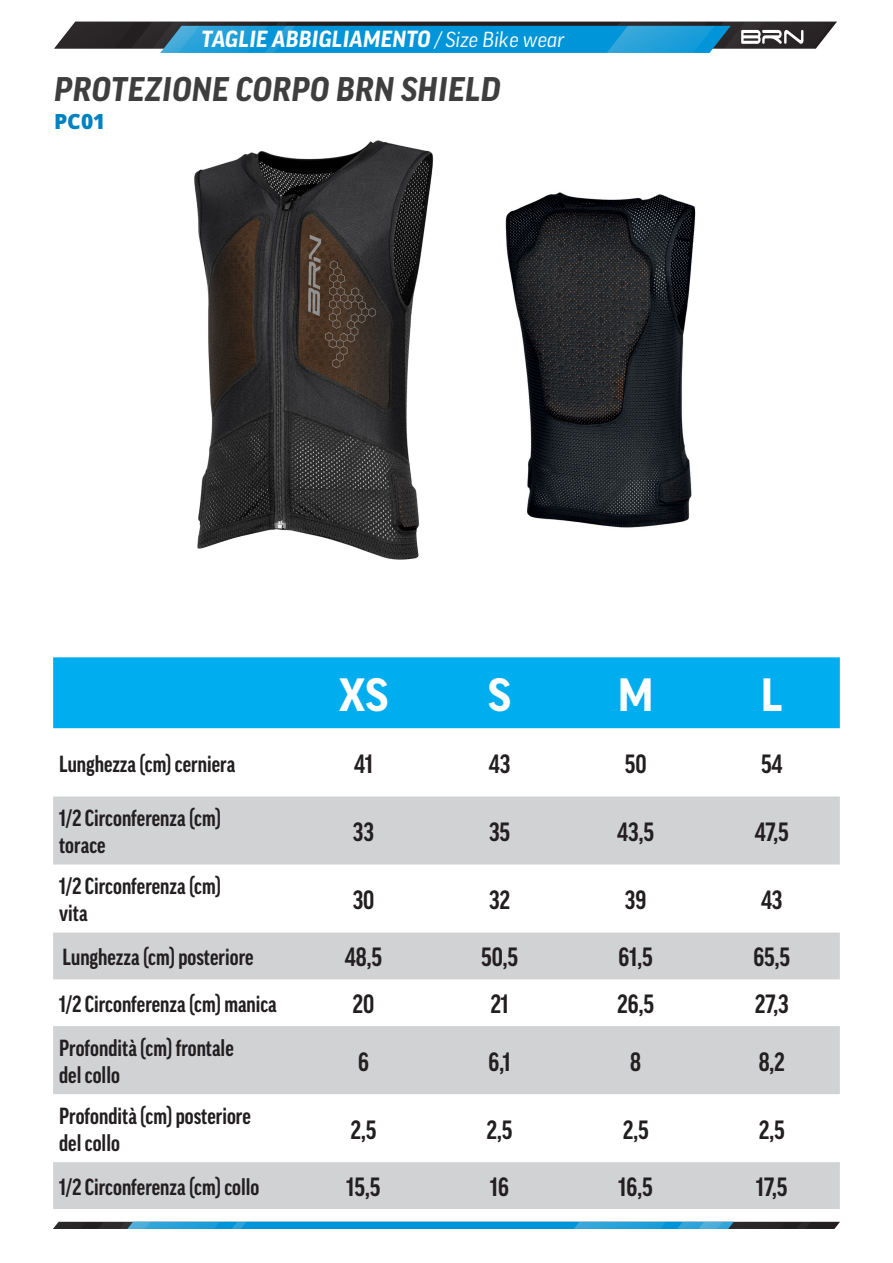
<style>
.page{position:relative;width:893px;height:1263px;background:#fff}
.page>*{position:absolute;margin:0;border:0;box-sizing:border-box;transform-origin:0 0}
.t1{font:700 45px "Good Pro";color:#fff}
.Titolo_pag_SX{font:italic 700 33px "Good Pro";letter-spacing:.01em;color:#3e3e3f}
.t2{font:700 condensed 25.5px "Good Pro";color:#231f20}
.t3{font:700 condensed 22.5px "Good Pro";color:#231f20}
.t4{font:italic 700 22.5px "Good Pro";letter-spacing:.01em;color:#fff}
.Descrizione_Prodotto{font:900 21px "Noto Sans";color:#0082c0}
.s1{font-weight:400;font-size:21px}
</style>
<div class="page">
<svg style="left:54px;top:22px;width:783px;height:31px;background:#2a7ea6"></svg>
<svg style="left:53px;top:1222px;width:787px;height:7px;background:#1980b0"></svg>
<img style="left:194px;top:140px;width:240px;height:420px">
<img style="left:505px;top:192px;width:191px;height:336px">
<div style="left:53px;top:657px;width:787px;height:71px;background:#00aeef"></div>
<svg style="left:53px;top:796px;width:787px;height:413px;fill:#d1d2d4"></svg>
<p class="t4" style="left:202px;top:26px;width:365px">TAGLIE ABBIGLIAMENTO <span class="s1">/ Size Bike wear</span></p>
<p class="Titolo_pag_SX" style="left:54px;top:71px;width:448px">PROTEZIONE CORPO BRN SHIELD</p>
<p class="Descrizione_Prodotto" style="left:54px;top:105px;width:53px">PC01</p>
<p class="t1" style="left:339px;top:670px;width:51px">XS</p>
<p class="t1" style="left:488px;top:670px;width:24px">S</p>
<p class="t1" style="left:618px;top:670px;width:37px">M</p>
<p class="t1" style="left:761px;top:670px;width:23px">L</p>
<p class="t3" style="left:59px;top:751px;width:178px">Lunghezza (cm) cerniera</p>
<p class="t2" style="left:354px;top:749px;width:20px">41</p>
<p class="t2" style="left:489px;top:749px;width:23px">43</p>
<p class="t2" style="left:625px;top:749px;width:23px">50</p>
<p class="t2" style="left:761px;top:749px;width:23px">54</p>
<p class="t3" style="left:59px;top:806px;width:163px">1/2 Circonferenza (cm)</p>
<p class="t3" style="left:59px;top:833px;width:48px">torace</p>
<p class="t2" style="left:353px;top:817px;width:23px">33</p>
<p class="t2" style="left:489px;top:817px;width:23px">35</p>
<p class="t2" style="left:617px;top:817px;width:38px">43,5</p>
<p class="t2" style="left:755px;top:817px;width:35px">47,5</p>
<p class="t3" style="left:59px;top:874px;width:163px">1/2 Circonferenza (cm)</p>
<p class="t3" style="left:59px;top:901px;width:30px">vita</p>
<p class="t2" style="left:353px;top:886px;width:23px">30</p>
<p class="t2" style="left:489px;top:886px;width:23px">32</p>
<p class="t2" style="left:625px;top:886px;width:23px">39</p>
<p class="t2" style="left:761px;top:886px;width:23px">43</p>
<p class="t3" style="left:63px;top:944px;width:192px">Lunghezza (cm) posteriore</p>
<p class="t2" style="left:345px;top:943px;width:39px">48,5</p>
<p class="t2" style="left:481px;top:943px;width:39px">50,5</p>
<p class="t2" style="left:619px;top:943px;width:36px">61,5</p>
<p class="t2" style="left:753px;top:943px;width:38px">65,5</p>
<p class="t3" style="left:59px;top:991px;width:219px">1/2 Circonferenza (cm) manica</p>
<p class="t2" style="left:353px;top:990px;width:23px">20</p>
<p class="t2" style="left:490px;top:990px;width:20px">21</p>
<p class="t2" style="left:617px;top:990px;width:38px">26,5</p>
<p class="t2" style="left:755px;top:990px;width:35px">27,3</p>
<p class="t3" style="left:59px;top:1035px;width:176px">Profondità (cm) frontale</p>
<p class="t3" style="left:59px;top:1062px;width:62px">del collo</p>
<p class="t2" style="left:358px;top:1047px;width:12px">6</p>
<p class="t2" style="left:488px;top:1047px;width:24px">6,1</p>
<p class="t2" style="left:630px;top:1047px;width:12px">8</p>
<p class="t2" style="left:759px;top:1047px;width:28px">8,2</p>
<p class="t3" style="left:59px;top:1103px;width:193px">Profondità (cm) posteriore</p>
<p class="t3" style="left:59px;top:1130px;width:62px">del collo</p>
<p class="t2" style="left:351px;top:1115px;width:27px">2,5</p>
<p class="t2" style="left:487px;top:1115px;width:27px">2,5</p>
<p class="t2" style="left:623px;top:1115px;width:27px">2,5</p>
<p class="t2" style="left:759px;top:1115px;width:27px">2,5</p>
<p class="t3" style="left:59px;top:1174px;width:202px">1/2 Circonferenza (cm) collo</p>
<p class="t2" style="left:347px;top:1173px;width:35px">15,5</p>
<p class="t2" style="left:490px;top:1173px;width:20px">16</p>
<p class="t2" style="left:619px;top:1173px;width:36px">16,5</p>
<p class="t2" style="left:756px;top:1173px;width:33px">17,5</p>
</div>
